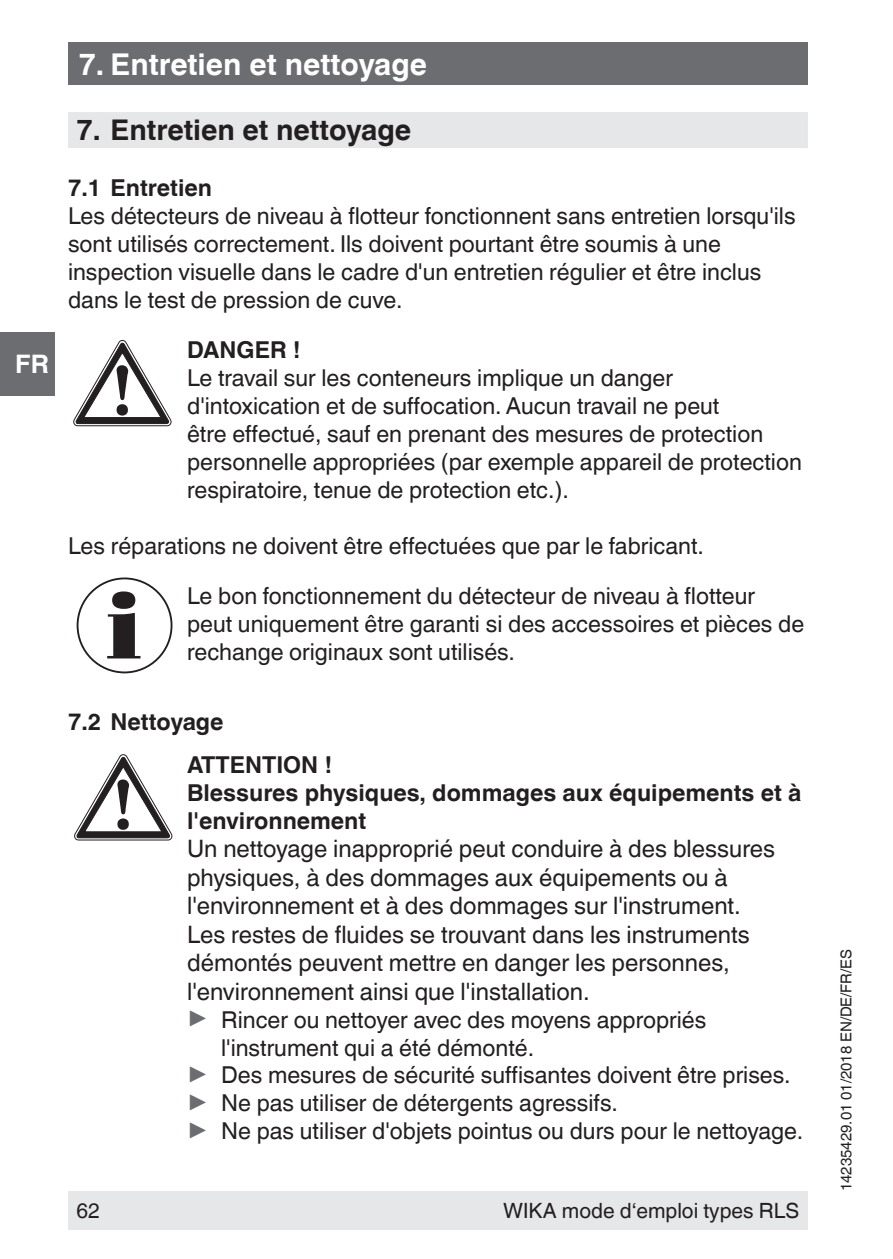
<style>
.page{position:relative;width:893px;height:1259px;background:#fff}
.page>*{position:absolute;margin:0;border:0;box-sizing:border-box;transform-origin:0 0}
.t1{font:700 30px "Helvetica World";color:#fff}
.t2{font:700 28.5px "Helvetica World";color:#231f20}
.t3{font:700 25.5px "Helvetica World";color:#fff}
.t4{font:24px/28.5px "Helvetica World";color:#231f20}
.t5{font:23.4px/27.9px "Helvetica World";color:#231f20}
.t6{font:700 23.4px/42.9px "Helvetica World";color:#231f20}
.t7{font:21px "Helvetica World";color:#231f20}
.t8{font:15px "Helvetica World";color:#231f20}
.s1{font-size:26.4px;color:#6c6d70}
</style>
<div class="page">
<div style="left:68px;top:1191px;width:740px;height:38px;background:#e6e7e9"></div>
<div style="left:68px;top:43px;width:740px;height:42px;background:#6c6d70"></div>
<div style="left:0;top:332px;width:55px;height:63px;background:#6c6d70"></div>
<div style="left:68px;top:112px;width:740px;height:36px;background:#e6e7e9"></div>
<svg style="left:74px;top:340px;width:97px;height:86px"></svg>
<svg style="left:107px;top:591px;width:33px;height:67px"></svg>
<div style="left:77px;top:577px;width:95px;height:96px;border:2px solid #231f20;border-radius:50%"></div>
<svg style="left:74px;top:754px;width:98px;height:86px"></svg>
<p class="t3" style="left:15px;top:349px;width:35px">FR</p>
<p class="t1" style="left:79px;top:47px;width:350px">7. Entretien et nettoyage</p>
<p class="t2" style="left:77px;top:113px;width:336px">7. Entretien et nettoyage</p>
<p class="t6" style="left:68px;top:166px;width:145px">7.1 Entretien</p>
<p class="t5" style="left:68px;top:202px;width:729px">Les détecteurs de niveau à flotteur fonctionnent sans entretien lorsqu'ils sont utilisés correctement. Ils doivent pourtant être soumis à une inspection visuelle dans le cadre d'un entretien régulier et être inclus dans le test de pression de cuve.</p>
<p class="t6" style="left:187px;top:329px;width:115px">DANGER !</p>
<p class="t5" style="left:187px;top:364px;width:616px">Le travail sur les conteneurs implique un danger d'intoxication et de suffocation. Aucun travail ne peut<br>être effectué, sauf en prenant des mesures de protection personnelle appropriées (par exemple appareil de protection respiratoire, tenue de protection etc.).</p>
<p class="t5" style="left:187px;top:520px;width:569px;line-height:50.7px;text-indent:-119px">Les réparations ne doivent être effectuées que par le fabricant.<br>Le bon fonctionnement du détecteur de niveau à flotteur</p>
<p class="t5" style="left:187px;top:610px;width:619px">peut uniquement être garanti si des accessoires et pièces de rechange originaux sont utilisés.</p>
<p class="t6" style="left:187px;top:700px;width:147px;text-indent:-119px">7.2 Nettoyage<br>ATTENTION !</p>
<p class="t6" style="left:187px;top:778px;width:616px;line-height:27.9px">Blessures physiques, dommages aux équipements et à l'environnement</p>
<p class="t4" style="left:187px;top:834px;width:590px">Un nettoyage inapproprié peut conduire à des blessures physiques, à des dommages aux équipements ou à l'environnement et à des dommages sur l'instrument.<br>Les restes de fluides se trouvant dans les instruments démontés peuvent mettre en danger les personnes, l'environnement ainsi que l'installation.</p>
<p class="t5" style="left:187px;top:1005px;width:521px"><span class="s1">▶</span> Rincer ou nettoyer avec des moyens appropriés</p>
<p class="t5" style="left:221px;top:1033px;width:315px">l'instrument qui a été démonté.</p>
<p class="t5" style="left:187px;top:1061px;width:605px"><span class="s1">▶</span> Des mesures de sécurité suffisantes doivent être prises.</p>
<p class="t5" style="left:187px;top:1089px;width:432px"><span class="s1">▶</span> Ne pas utiliser de détergents agressifs.</p>
<p class="t5" style="left:187px;top:1117px;width:618px"><span class="s1">▶</span> Ne pas utiliser d'objets pointus ou durs pour le nettoyage.</p>
<p class="t7" style="left:77px;top:1198px;width:25px">62</p>
<p class="t7" style="left:503px;top:1198px;width:298px">WIKA mode d‘emploi types RLS</p>
<p class="t8" style="left:838px;top:1191px;width:244px;rotate:-90deg">14235429.01 01/2018 EN/DE/FR/ES</p>
</div>
